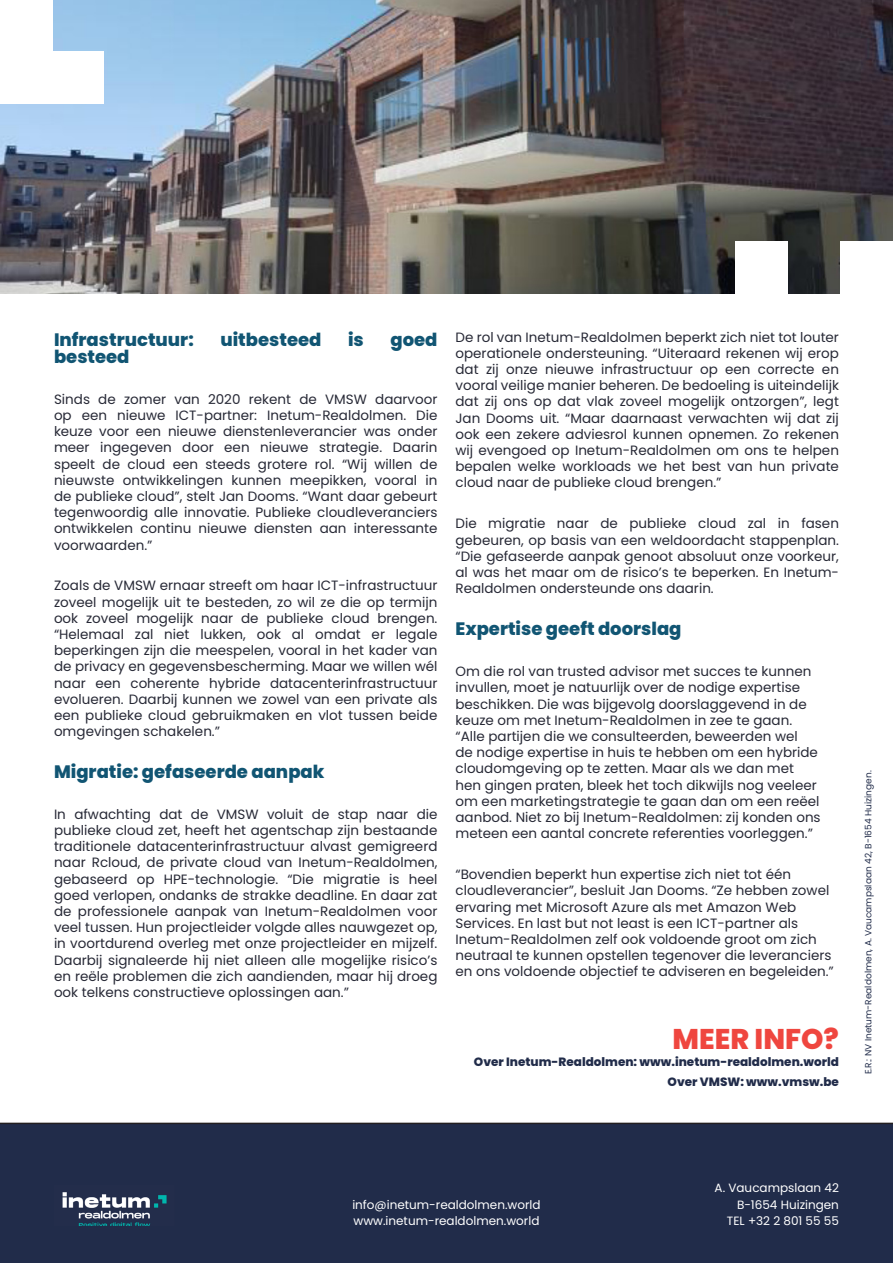
<style>
.page{position:relative;width:893px;height:1263px;background:#fff}
.page>*{position:absolute;margin:0;border:0;box-sizing:border-box;transform-origin:0 0}
.Title_more{font:800 28.5px "Poppins";color:#ef463f}
.Title_content{font:800 18px "Poppins";color:#115573}
.Content{font:800 18px "Poppins";color:#115573}
.Content-2{font:13.5px/16.2px "Poppins";color:#272936;text-align:justify}
.Title_content-2{font:13.5px/16.2px "Poppins";color:#272936}
.t1{font:12px "Poppins";color:#fff}
.Content-3{font:800 12px "Poppins";color:#212c4a}
.Content-4{font:9px "Poppins";color:#212c4a}
</style>
<div class="page">
<div style="left:0;top:1123px;width:893px;height:140px;background:#212c4a"></div>
<img style="left:54px;top:1185px;width:120px;height:41px">
<img style="left:0;top:0;width:893px;height:293px">
<div style="left:0;top:0;width:52px;height:52px;background:#fff"></div>
<div style="left:52px;top:52px;width:52px;height:52px;background:#fff"></div>
<div style="left:0;top:52px;width:52px;height:52px;background:#fff"></div>
<div style="left:736px;top:241px;width:52px;height:52px;background:#fff"></div>
<div style="left:841px;top:241px;width:52px;height:52px;background:#fff"></div>
<p class="Content" style="left:54px;top:330px;width:141px">Infrastructuur:</p>
<p class="Content" style="left:220px;top:330px;width:103px">uitbesteed</p>
<p class="Content" style="left:348px;top:330px;width:17px">is</p>
<p class="Content" style="left:390px;top:330px;width:49px">goed</p>
<p class="Content" style="left:54px;top:346px;width:77px">besteed</p>
<p class="Content-2" style="left:54px;top:391px;width:385px">Sinds de zomer van 2020 rekent de VMSW daarvoor op een nieuwe ICT-partner: Inetum-Realdolmen. Die keuze voor een nieuwe dienstenleverancier was onder meer ingegeven door een nieuwe strategie. Daarin speelt de cloud een steeds grotere rol. “Wij willen de nieuwste ontwikkelingen kunnen meepikken, vooral in de publieke cloud”, stelt Jan Dooms. “Want daar gebeurt tegenwoordig alle innovatie. Publieke cloudleveranciers ontwikkelen continu nieuwe diensten aan interessante voorwaarden.”</p>
<p class="Content-2" style="left:54px;top:578px;width:385px">Zoals de VMSW ernaar streeft om haar ICT-infrastructuur zoveel mogelijk uit te besteden, zo wil ze die op termijn ook zoveel mogelijk naar de publieke cloud brengen. “Helemaal zal niet lukken, ook al omdat er legale beperkingen zijn die meespelen, vooral in het kader van de privacy en gegevensbescherming. Maar we willen wél naar een coherente hybride datacenterinfrastructuur evolueren. Daarbij kunnen we zowel van een private als een publieke cloud gebruikmaken en vlot tussen beide omgevingen schakelen.”</p>
<p class="Title_content" style="left:54px;top:761px;width:272px">Migratie: gefaseerde aanpak</p>
<p class="Content-2" style="left:54px;top:806px;width:385px">In afwachting dat de VMSW voluit de stap naar die publieke cloud zet, heeft het agentschap zijn bestaande traditionele datacenterinfrastructuur alvast gemigreerd naar Rcloud, de private cloud van Inetum-Realdolmen, gebaseerd op HPE-technologie. “Die migratie is heel goed verlopen, ondanks de strakke deadline. En daar zat de professionele aanpak van Inetum-Realdolmen voor veel tussen. Hun projectleider volgde alles nauwgezet op, in voortdurend overleg met onze projectleider en mijzelf.<br>Daarbij signaleerde hij niet alleen alle mogelijke risico’s en reële problemen die zich aandienden, maar hij droeg ook telkens constructieve oplossingen aan.”</p>
<p class="Content-2" style="left:455px;top:329px;width:385px">De rol van Inetum-Realdolmen beperkt zich niet tot louter operationele ondersteuning. “Uiteraard rekenen wij erop dat zij onze nieuwe infrastructuur op een correcte en vooral veilige manier beheren. De bedoeling is uiteindelijk dat zij ons op dat vlak zoveel mogelijk ontzorgen”, legt Jan Dooms uit. “Maar daarnaast verwachten wij dat zij ook een zekere adviesrol kunnen opnemen. Zo rekenen wij evengoed op Inetum-Realdolmen om ons te helpen bepalen welke workloads we het best van hun private cloud naar de publieke cloud brengen.”</p>
<p class="Content-2" style="left:455px;top:515px;width:385px">Die migratie naar de publieke cloud zal in fasen gebeuren, op basis van een weldoordacht stappenplan. “Die gefaseerde aanpak genoot absoluut onze voorkeur, al was het maar om de risico’s te beperken. En Inetum-Realdolmen ondersteunde ons daarin.</p>
<p class="Title_content" style="left:455px;top:618px;width:227px">Expertise geeft doorslag</p>
<p class="Title_content-2" style="left:455px;top:663px;width:367px">Om die rol van trusted advisor met succes te kunnen invullen, moet je natuurlijk over de nodige expertise beschikken. Die was bijgevolg doorslaggevend in de keuze om met Inetum-Realdolmen in zee te gaan. “Alle partijen die we consulteerden, beweerden wel<br>de nodige expertise in huis te hebben om een hybride cloudomgeving op te zetten. Maar als we dan met hen gingen praten, bleek het toch dikwijls nog veeleer om een marketingstrategie te gaan dan om een reëel aanbod. Niet zo bij Inetum-Realdolmen: zij konden ons meteen een aantal concrete referenties voorleggen.”</p>
<p class="Title_content-2" style="left:455px;top:866px;width:380px">“Bovendien beperkt hun expertise zich niet tot één cloudleverancier”, besluit Jan Dooms. “Ze hebben zowel ervaring met Microsoft Azure als met Amazon Web Services. En last but not least is een ICT-partner als Inetum-Realdolmen zelf ook voldoende groot om zich neutraal te kunnen opstellen tegenover die leveranciers en ons voldoende objectief te adviseren en begeleiden.”</p>
<p class="Title_more" style="left:672px;top:1022px;width:168px">MEER INFO?</p>
<p class="Content-3" style="left:474px;top:1054px;width:367px">Over Inetum-Realdolmen: www.inetum-realdolmen.world</p>
<p class="Content-3" style="left:668px;top:1075px;width:173px">Over VMSW: www.vmsw.be</p>
<p class="Content-4" style="left:863px;top:1074px;width:305px;rotate:-90deg">E.R.: NV Inetum-Realdolmen, A. Vaucampslaan 42, B-1654 Huizingen.</p>
<p class="t1" style="left:352px;top:1198px;width:190px">info@inetum-realdolmen.world</p>
<p class="t1" style="left:353px;top:1214px;width:187px">www.inetum-realdolmen.world</p>
<p class="t1" style="left:715px;top:1181px;width:126px">A. Vaucampslaan 42</p>
<p class="t1" style="left:737px;top:1198px;width:103px">B-1654 Huizingen</p>
<p class="t1" style="left:727px;top:1214px;width:114px">TEL +32 2 801 55 55</p>
</div>
